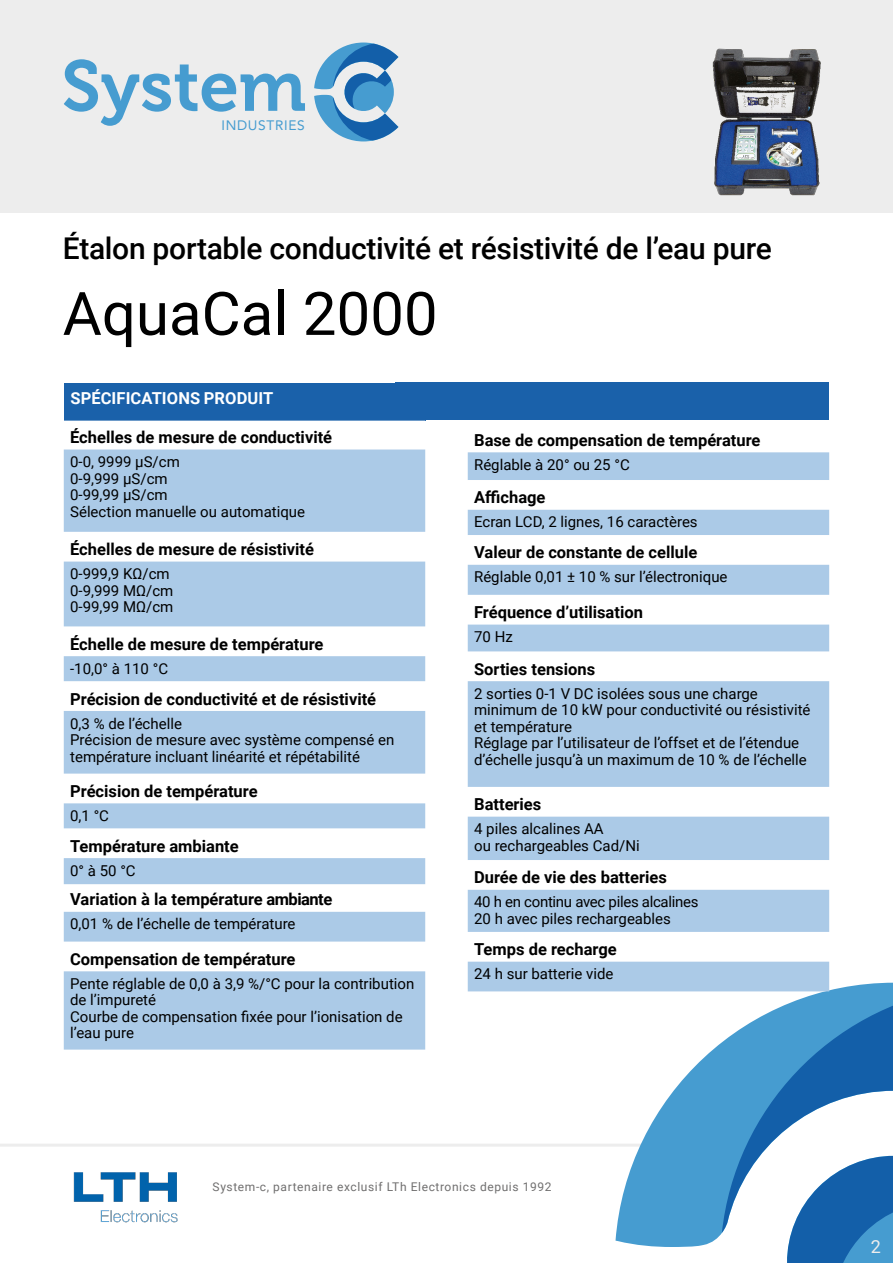
<style>
.page{position:relative;width:893px;height:1263px;background:#fff}
.page>*{position:absolute;margin:0;border:0;box-sizing:border-box;transform-origin:0 0}
._1-TitreProduit{font:60px "Roboto";color:#000}
._1-SsTitreProduit{font:500 30px "Roboto";letter-spacing:-.01em;color:#000}
.t1{font:18px "Roboto";color:#ededed}
._2-SsTitresTab{font:700 16.5px "Roboto";color:#000}
._2-titreTabSpec{font:700 16.5px "Roboto";letter-spacing:.005em;color:#fff}
._2-TxtSpecTab{font:15px/16.5px "Roboto";color:#000}
._2-SsTitresTab-2{font:15px/16.5px "Roboto";color:#000}
._2-TxtSpecTab-2{font:15px "Roboto";letter-spacing:-.02em;color:#000}
.t2{font:13.65px "Avenir";letter-spacing:.05em;color:#469cd0}
.t3{font:12px "Roboto";letter-spacing:.05em;color:#706f6f}
</style>
<div class="page">
<hr style="left:0;top:1143px;width:644px;height:3px;background:#ededed">
<div style="left:0;top:0;width:893px;height:213px;background:#ededed"></div>
<svg style="left:615px;top:983px;width:278px;height:264px;fill:#469cd0"></svg>
<svg style="left:722px;top:989px;width:171px;height:274px"></svg>
<svg style="left:64px;top:59px;width:241px;height:67px"></svg>
<svg style="left:314px;top:43px;width:84px;height:98px"></svg>
<img style="left:73px;top:1172px;width:105px;height:51px">
<img style="left:712px;top:48px;width:109px;height:148px">
<div style="left:64px;top:383px;width:361px;height:38px;background:#1a61aa"></div>
<svg style="left:64px;top:449px;width:361px;height:600px;fill:#abcae7"></svg>
<svg style="left:468px;top:452px;width:361px;height:539px;fill:#abcae7"></svg>
<div style="left:395px;top:383px;width:434px;height:37px;background:#1a61aa"></div>
<p class="t2" style="left:221px;top:115px;width:85px">INDUSTRIES</p>
<p class="_1-SsTitreProduit" style="left:63px;top:228px;width:711px">Étalon portable conductivité et résistivité de l’eau pure</p>
<p class="_1-TitreProduit" style="left:63px;top:271px;width:376px">AquaCal 2000</p>
<p class="_2-titreTabSpec" style="left:70px;top:386px;width:204px">SPÉCIFICATIONS PRODUIT</p>
<p class="_2-SsTitresTab" style="left:70px;top:426px;width:264px">Échelles de mesure de conductivité</p>
<p class="_2-TxtSpecTab" style="left:70px;top:453px;width:111px">0-0, 9999 μS/cm</p>
<p class="_2-TxtSpecTab" style="left:70px;top:469px;width:99px">0-9,999 μS/cm</p>
<p class="_2-TxtSpecTab" style="left:70px;top:486px;width:99px">0-99,99 μS/cm</p>
<p class="_2-TxtSpecTab" style="left:70px;top:502px;width:236px">Sélection manuelle ou automatique</p>
<p class="_2-SsTitresTab" style="left:70px;top:538px;width:245px">Échelles de mesure de résistivité</p>
<p class="_2-TxtSpecTab" style="left:70px;top:565px;width:101px">0-999,9 KΩ/cm</p>
<p class="_2-TxtSpecTab" style="left:70px;top:581px;width:105px">0-9,999 MΩ/cm</p>
<p class="_2-TxtSpecTab" style="left:70px;top:598px;width:105px">0-99,99 MΩ/cm</p>
<p class="_2-SsTitresTab" style="left:70px;top:632px;width:255px">Échelle de mesure de température</p>
<p class="_2-SsTitresTab-2" style="left:70px;top:660px;width:99px">-10,0° à 110 °C</p>
<p class="_2-SsTitresTab" style="left:70px;top:687px;width:308px">Précision de conductivité et de résistivité</p>
<p class="_2-TxtSpecTab" style="left:70px;top:714px;width:113px">0,3 % de l’échelle</p>
<p class="_2-SsTitresTab-2" style="left:70px;top:731px;width:326px">Précision de mesure avec système compensé en température incluant linéarité et répétabilité</p>
<p class="_2-SsTitresTab" style="left:70px;top:779px;width:189px">Précision de température</p>
<p class="_2-TxtSpecTab" style="left:70px;top:807px;width:40px">0,1 °C</p>
<p class="_2-SsTitresTab" style="left:70px;top:834px;width:170px">Température ambiante</p>
<p class="_2-TxtSpecTab" style="left:70px;top:862px;width:67px">0° à 50 °C</p>
<p class="_2-SsTitresTab" style="left:70px;top:888px;width:264px">Variation à la température ambiante</p>
<p class="_2-TxtSpecTab" style="left:70px;top:915px;width:227px">0,01 % de l’échelle de température</p>
<p class="_2-SsTitresTab" style="left:70px;top:947px;width:227px">Compensation de température</p>
<p class="_2-TxtSpecTab" style="left:70px;top:975px;width:346px">Pente réglable de 0,0 à 3,9 %/°C pour la contribution de l’impureté</p>
<p class="_2-TxtSpecTab" style="left:70px;top:1008px;width:334px">Courbe de compensation fixée pour l’ionisation de l’eau pure</p>
<p class="_2-SsTitresTab" style="left:474px;top:429px;width:288px">Base de compensation de température</p>
<p class="_2-TxtSpecTab" style="left:474px;top:456px;width:157px">Réglable à 20° ou 25 °C</p>
<p class="_2-SsTitresTab" style="left:474px;top:486px;width:73px">Affichage</p>
<p class="_2-TxtSpecTab" style="left:474px;top:513px;width:225px">Ecran LCD, 2 lignes, 16 caractères</p>
<p class="_2-SsTitresTab" style="left:474px;top:541px;width:225px">Valeur de constante de cellule</p>
<p class="_2-TxtSpecTab" style="left:474px;top:568px;width:255px">Réglable 0,01 ± 10 % sur l’électronique</p>
<p class="_2-SsTitresTab" style="left:474px;top:601px;width:170px">Fréquence d’utilisation</p>
<p class="_2-TxtSpecTab" style="left:474px;top:628px;width:40px">70 Hz</p>
<p class="_2-SsTitresTab" style="left:474px;top:657px;width:122px">Sorties tensions</p>
<p class="_2-TxtSpecTab" style="left:474px;top:685px;width:338px">2 sorties 0-1 V DC isolées sous une charge minimum de 10 kW pour conductivité ou résistivité et température</p>
<p class="_2-TxtSpecTab" style="left:474px;top:734px;width:334px">Réglage par l’utilisateur de l’offset et de l’étendue d’échelle jusqu’à un maximum de 10 % de l’échelle</p>
<p class="_2-SsTitresTab" style="left:474px;top:793px;width:69px">Batteries</p>
<p class="_2-TxtSpecTab" style="left:474px;top:820px;width:131px">4 piles alcalines AA</p>
<p class="_2-TxtSpecTab" style="left:474px;top:837px;width:167px">ou rechargeables Cad/Ni</p>
<p class="_2-SsTitresTab" style="left:474px;top:866px;width:194px">Durée de vie des batteries</p>
<p class="_2-TxtSpecTab-2" style="left:474px;top:891px;width:226px">40 h en continu avec piles alcalines</p>
<p class="_2-TxtSpecTab" style="left:474px;top:910px;width:198px">20 h avec piles rechargeables</p>
<p class="_2-SsTitresTab" style="left:474px;top:938px;width:144px">Temps de recharge</p>
<p class="_2-TxtSpecTab" style="left:474px;top:965px;width:141px">24 h sur batterie vide</p>
<p class="t3" style="left:213px;top:1178px;width:340px">System-c, partenaire exclusif LTh Electronics depuis 1992</p>
<p class="t1" style="left:871px;top:1234px;width:12px">2</p>
</div>
